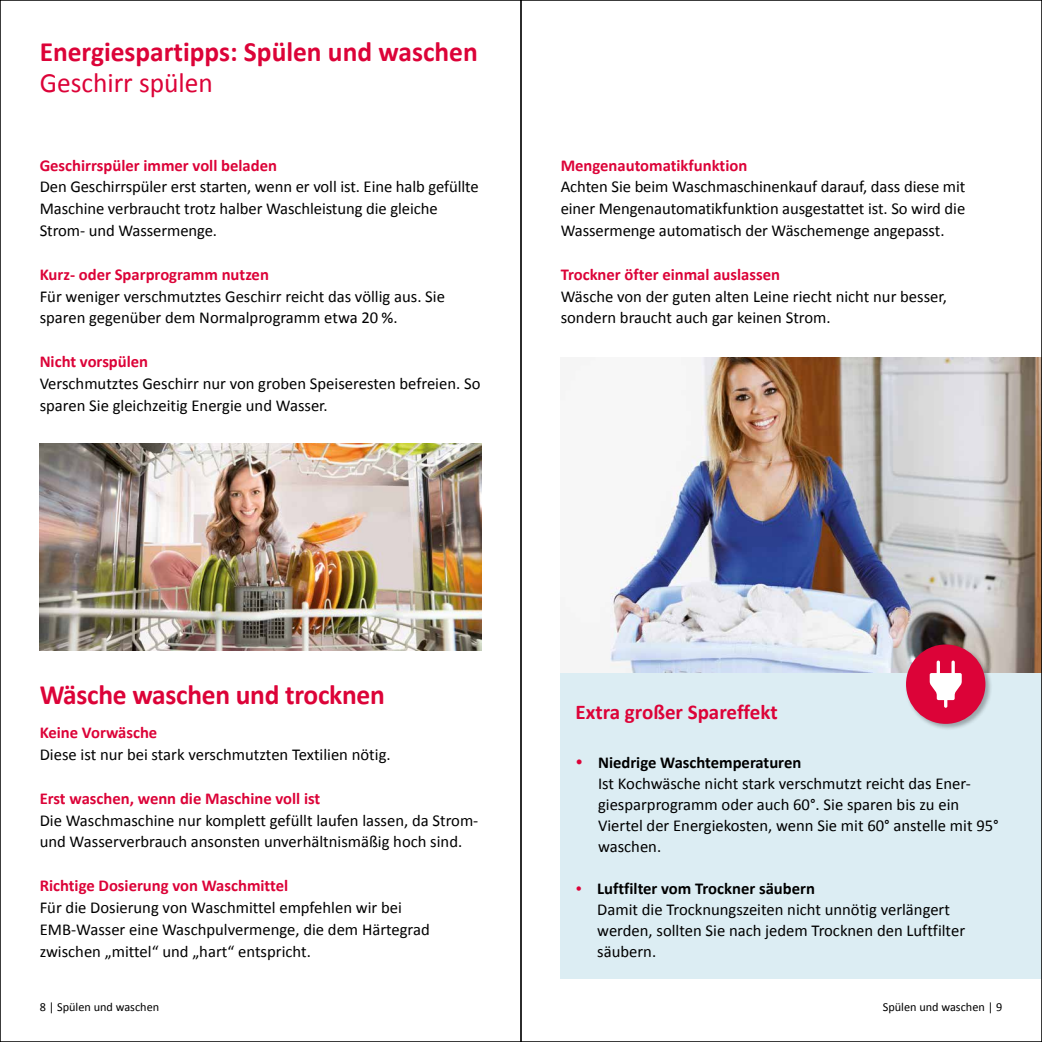
<style>
.page{position:relative;width:1042px;height:1042px;background:#fff}
.page>*{position:absolute;margin:0;border:0;box-sizing:border-box;transform-origin:0 0}
.t1{font:700 28px "Calibri";color:#dc0338}
.t2{font:28px "Calibri";color:#dc0338}
.t3{font:700 21px "Calibri";color:#dc0338}
.t4{font:16.62px/21.9px "Calibri";color:#000}
.t5{font:700 16.62px "Calibri";color:#dc0338}
.t6{font:12.25px "Calibri";color:#000}
.s1{color:#dc0338}
.s2{font-weight:700}
</style>
<div class="page">
<div style="left:561px;top:673px;width:481px;height:305px;background:#dcedf3"></div>
<img style="left:40px;top:443px;width:441px;height:208px">
<img style="left:609px;top:357px;width:431px;height:316px">
<div style="left:905px;top:643px;width:87px;height:88px;background:#000;opacity:.3"></div>
<div style="left:906px;top:644px;width:79px;height:80px;background:#dc0338;border-radius:50%"></div>
<svg style="left:929px;top:660px;width:33px;height:48px"></svg>
<h1 class="t1" style="left:40px;top:33px;width:439px">Energiespartipps: Spülen und waschen</h1>
<h1 class="t2" style="left:40px;top:65px;width:175px">Geschirr spülen</h1>
<p class="t5" style="left:40px;top:154px;width:239px">Geschirrspüler immer voll beladen</p>
<p class="t4" style="left:40px;top:176px;width:441px">Den Geschirrspüler erst starten, wenn er voll ist. Eine halb gefüllte<br>Maschine verbraucht trotz halber Waschleistung die gleiche<br>Strom- und Wassermenge.</p>
<p class="t5" style="left:40px;top:264px;width:231px">Kurz- oder Sparprogramm nutzen</p>
<p class="t4" style="left:40px;top:285px;width:407px">Für weniger verschmutztes Geschirr reicht das völlig aus. Sie sparen gegenüber dem Normalprogramm etwa 20 %.</p>
<p class="t5" style="left:40px;top:351px;width:110px">Nicht vorspülen</p>
<p class="t4" style="left:40px;top:372px;width:442px">Verschmutztes Geschirr nur von groben Speiseresten befreien. So sparen Sie gleichzeitig Energie und Wasser.</p>
<p class="t5" style="left:561px;top:154px;width:188px">Mengenautomatikfunktion</p>
<p class="t4" style="left:561px;top:176px;width:406px;text-align:justify">Achten Sie beim Waschmaschinenkauf darauf, dass diese mit einer Mengenautomatikfunktion ausgestattet ist. So wird die Wassermenge automatisch der Wäschemenge angepasst.</p>
<p class="t5" style="left:561px;top:264px;width:221px">Trockner öfter einmal auslassen</p>
<p class="t4" style="left:561px;top:285px;width:388px">Wäsche von der guten alten Leine riecht nicht nur besser, sondern braucht auch gar keinen Strom.</p>
<h1 class="t1" style="left:40px;top:677px;width:347px">Wäsche waschen und trocknen</h1>
<p class="t5" style="left:40px;top:722px;width:119px">Keine Vorwäsche</p>
<p class="t4" style="left:40px;top:743px;width:352px">Diese ist nur bei stark verschmutzten Textilien nötig.</p>
<p class="t5" style="left:40px;top:787px;width:282px">Erst waschen, wenn die Maschine voll ist</p>
<p class="t4" style="left:40px;top:809px;width:440px">Die Waschmaschine nur komplett gefüllt laufen lassen, da Strom&shy;und Wasserverbrauch ansonsten unverhältnismäßig hoch sind.</p>
<p class="t5" style="left:40px;top:875px;width:250px">Richtige Dosierung von Waschmittel</p>
<p class="t4" style="left:40px;top:896px;width:391px">Für die Dosierung von Waschmittel empfehlen wir bei<br>EMB-Wasser eine Waschpulvermenge, die dem Härtegrad zwischen „mittel“ und „hart“ entspricht.</p>
<p class="t3" style="left:575px;top:698px;width:204px">Extra großer Spareffekt</p>
<p class="t4" style="left:598px;top:752px;width:402px;line-height:21px;text-indent:-22px"><span class="s1">•</span> <span class="s2">Niedrige Waschtemperaturen<br></span>Ist Kochwäsche nicht stark verschmutzt reicht das Ener&shy;giesparprogramm oder auch 60°. Sie sparen bis zu ein Viertel der Energiekosten, wenn Sie mit 60° anstelle mit 95° waschen.</p>
<p class="t4" style="left:597px;top:878px;width:369px;line-height:21px;text-indent:-22px"><span class="s1">•</span> <span class="s2">Luftfilter vom Trockner säubern<br></span>Damit die Trocknungszeiten nicht unnötig verlängert werden, sollten Sie nach jedem Trocknen den Luftfilter säubern.</p>
<p class="t6" style="left:40px;top:999px;width:121px">8 | Spülen und waschen</p>
<p class="t6" style="left:883px;top:999px;width:121px">Spülen und waschen | 9</p>
</div>
